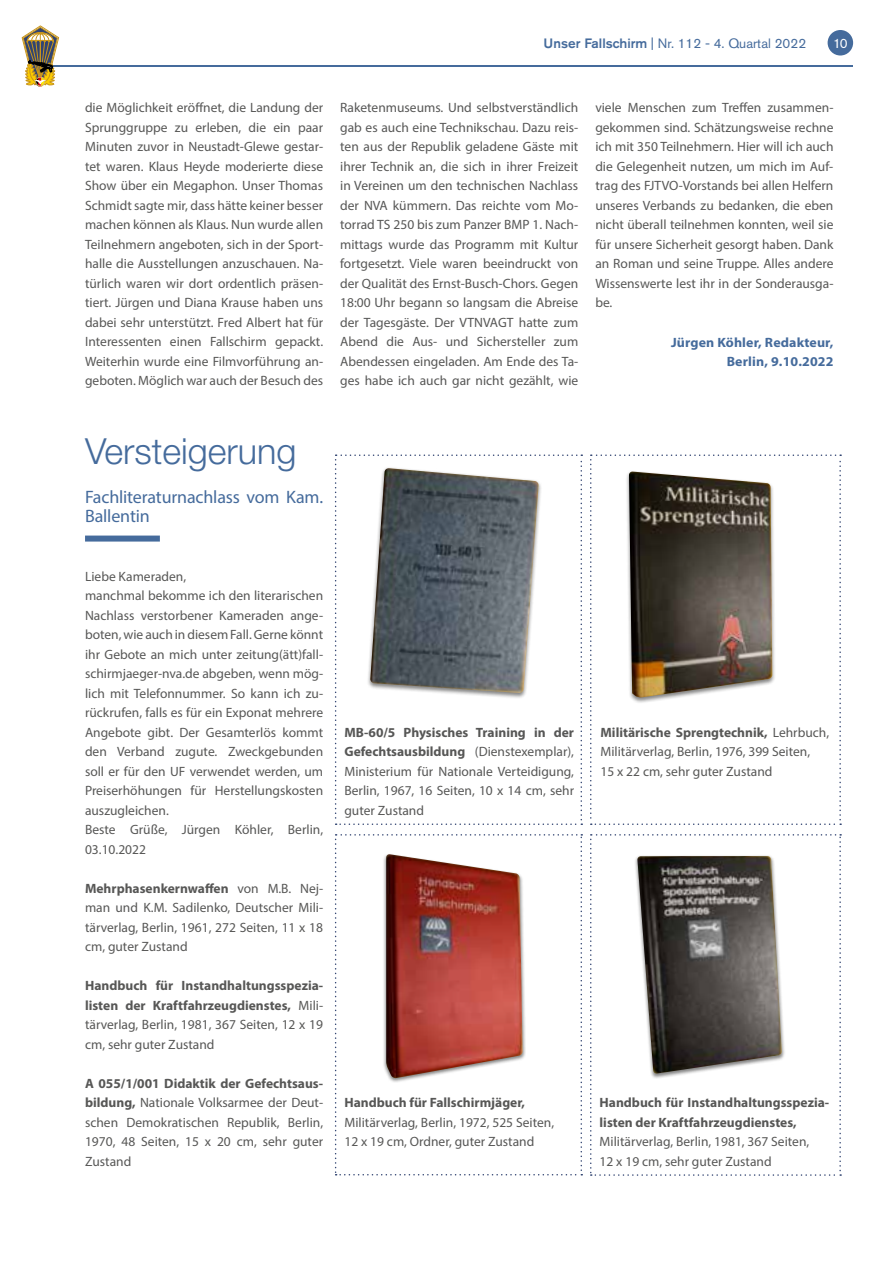
<style>
.page{position:relative;width:893px;height:1263px;background:#fff}
.page>*{position:absolute;margin:0;border:0;box-sizing:border-box;transform-origin:0 0}
.t1{font:300 36px "Helvetica Neue LT Std";color:#456b9c}
.t2{font:18px/19.5px "Myriad Pro";letter-spacing:-.01em;color:#456b9c}
.t3{font:13.5px/19.5px "Myriad Pro";color:#575756;text-align:justify}
.t4{font:700 13.5px/19.5px "Myriad Pro";color:#575756;text-align:justify}
.t5{font:700 13.5px/19.5px "Myriad Pro";letter-spacing:.01em;color:#456b9c;text-align:right}
.t6{font:13.5px "Akzidenz Grotesk Pro";color:#456b9c}
.t7{font:13.5px "Akzidenz Grotesk Pro";color:#fff}
.s1{font-weight:500}
.s2{font-weight:700}
.s3{font-weight:400}
</style>
<div class="page">
<div style="left:85px;top:536px;width:75px;height:6px;background:#456b9c"></div>
<svg style="left:335px;top:834px;width:247px;height:341px"></svg>
<svg style="left:335px;top:454px;width:247px;height:371px"></svg>
<svg style="left:590px;top:454px;width:251px;height:371px"></svg>
<svg style="left:590px;top:834px;width:251px;height:342px"></svg>
<div style="left:828px;top:30px;width:25px;height:26px;background:#456b9c;border-radius:50%"></div>
<hr style="left:47px;top:65px;width:806px;height:1px;background:#456b9c">
<svg style="left:22px;top:25px;width:37px;height:61px"></svg>
<p class="t6" style="left:544px;top:34px;width:264px"><span class="s1">Unser Fallschirm</span> | Nr. 112 - 4. Quartal 2022</p>
<p class="t7" style="left:833px;top:34px;width:16px">10</p>
<p class="t3" style="left:85px;top:98px;width:240px">die Möglichkeit eröffnet, die Landung der Sprunggruppe zu erleben, die ein paar Minuten zuvor in Neustadt-Glewe gestar&shy;tet waren. Klaus Heyde moderierte diese Show über ein Megaphon. Unser Thomas Schmidt sagte mir, dass hätte keiner besser machen können als Klaus. Nun wurde allen Teilnehmern angeboten, sich in der Sport&shy;halle die Ausstellungen anzuschauen. Na&shy;türlich waren wir dort ordentlich präsen&shy;tiert. Jürgen und Diana Krause haben uns dabei sehr unterstützt. Fred Albert hat für Interessenten einen Fallschirm gepackt.<br>Weiterhin wurde eine Filmvorführung an&shy;geboten. Möglich war auch der Besuch des</p>
<p class="t3" style="left:340px;top:98px;width:240px">Raketenmuseums. Und selbstverständlich gab es auch eine Technikschau. Dazu reis&shy;ten aus der Republik geladene Gäste mit ihrer Technik an, die sich in ihrer Freizeit in Vereinen um den technischen Nachlass der NVA kümmern. Das reichte vom Mo&shy;torrad TS 250 bis zum Panzer BMP 1. Nach&shy;mittags wurde das Programm mit Kultur fortgesetzt. Viele waren beeindruckt von der Qualität des Ernst-Busch-Chors. Gegen 18:00 Uhr begann so langsam die Abreise der Tagesgäste. Der VTNVAGT hatte zum Abend die Aus- und Sichersteller zum Abendessen eingeladen. Am Ende des Ta&shy;ges habe ich auch gar nicht gezählt, wie</p>
<p class="t3" style="left:595px;top:98px;width:240px">viele Menschen zum Treffen zusammen&shy;gekommen sind. Schätzungsweise rechne ich mit 350 Teilnehmern. Hier will ich auch die Gelegenheit nutzen, um mich im Auf&shy;trag des FJTVO-Vorstands bei allen Helfern unseres Verbands zu bedanken, die eben nicht überall teilnehmen konnten, weil sie für unsere Sicherheit gesorgt haben. Dank an Roman und seine Truppe. Alles andere Wissenswerte lest ihr in der Sonderausga&shy;be.</p>
<p class="t5" style="left:671px;top:332px;width:164px">Jürgen Köhler, Redakteur,<br>Berlin, 9.10.2022</p>
<h1 class="t1" style="left:85px;top:429px;width:213px">Versteigerung</h1>
<h2 class="t2" style="left:85px;top:486px;width:240px">Fachliteraturnachlass vom Kam.<br>Ballentin</h2>
<p class="t3" style="left:85px;top:566px;width:240px;text-align:left">Liebe Kameraden,<br>manchmal bekomme ich den literarischen Nachlass verstorbener Kameraden ange&shy;boten, wie auch in diesem Fall. Gerne könnt ihr Gebote an mich unter zeitung(ätt)fall&shy;schirmjaeger-nva.de abgeben, wenn mög&shy;lich mit Telefonnummer. So kann ich zu&shy;rückrufen, falls es für ein Exponat mehrere Angebote gibt. Der Gesamterlös kommt den Verband zugute. Zweckgebunden soll er für den UF verwendet werden, um Preiserhöhungen für Herstellungskosten auszugleichen.<br>Beste Grüße, Jürgen Köhler, Berlin, 03.10.2022</p>
<p class="t3" style="left:85px;top:878px;width:240px"><span class="s2">Mehrphasenkernwaffen</span> von M.B. Nej&shy;man und K.M. Sadilenko, Deutscher Mili&shy;tärverlag, Berlin, 1961, 272 Seiten, 11 x 18 cm, guter Zustand</p>
<p class="t4" style="left:85px;top:975px;width:240px">Handbuch für Instandhaltungsspezia&shy;listen der Kraftfahrzeugdienstes, <span class="s3">Mili&shy;tärverlag, Berlin, 1981, 367 Seiten, 12 x 19 cm, sehr guter Zustand</span></p>
<p class="t3" style="left:85px;top:1073px;width:240px"><span class="s2">A 055/1/001 Didaktik der Gefechtsaus&shy;bildung,</span> Nationale Volksarmee der Deut&shy;schen Demokratischen Republik, Berlin, 1970, 48 Seiten, 15 x 20 cm, sehr guter Zustand</p>
<p class="t3" style="left:344px;top:722px;width:231px"><span class="s2">MB-60/5 Physisches Training in der Gefechtsausbildung</span> (Dienstexemplar), Ministerium für Nationale Verteidigung, Berlin, 1967, 16 Seiten, 10 x 14 cm, sehr guter Zustand</p>
<p class="t3" style="left:600px;top:722px;width:230px;text-align:left"><span class="s2">Militärische Sprengtechnik,</span> Lehrbuch,<br>Militärverlag, Berlin, 1976, 399 Seiten,<br>15 x 22 cm, sehr guter Zustand</p>
<p class="t4" style="left:344px;top:1092px;width:182px">Handbuch für Fallschirmjäger,</p>
<p class="t3" style="left:344px;top:1112px;width:211px">Militärverlag, Berlin, 1972, 525 Seiten,<br>12 x 19 cm, Ordner, guter Zustand</p>
<p class="t4" style="left:600px;top:1092px;width:231px">Handbuch für Instandhaltungsspezia&shy;listen der Kraftfahrzeugdienstes,</p>
<p class="t3" style="left:600px;top:1131px;width:211px">Militärverlag, Berlin, 1981, 367 Seiten,<br>12 x 19 cm, sehr guter Zustand</p>
</div>
